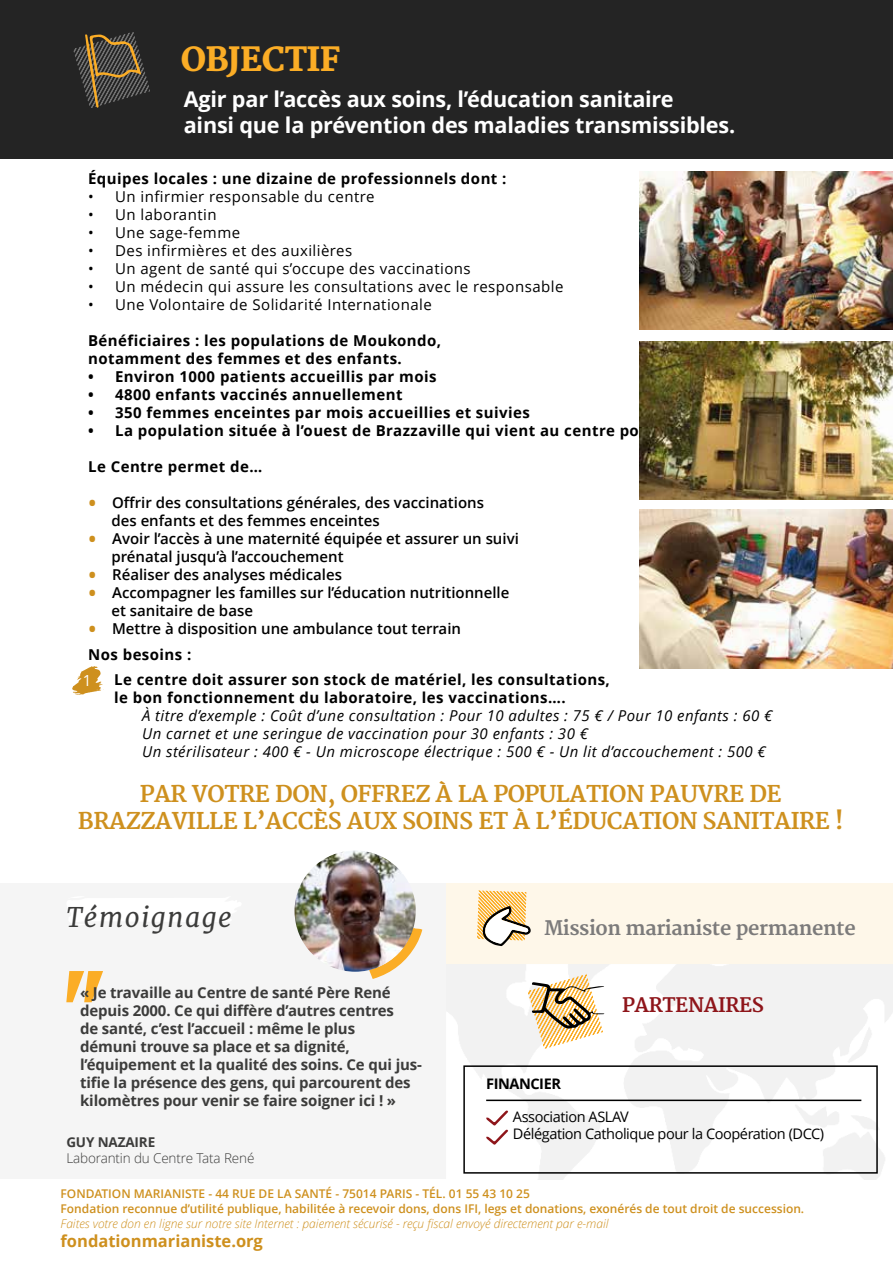
<style>
.page{position:relative;width:893px;height:1263px;background:#fff}
.page>*{position:absolute;margin:0;border:0;box-sizing:border-box;transform-origin:0 0}
.t1{font:800 32.55px "Merriweather";letter-spacing:-.02em;color:#fbad26}
.t2{font:italic 26.85px "Merriweather";letter-spacing:.05em;color:#3c3c3b}
.t3{font:700 22.5px/27px "Merriweather";letter-spacing:-.02em;color:#ce901e;text-align:center}
.t4{font:700 21.6px/26px "Open Sans";letter-spacing:-.01em;color:#fff}
.t5{font:700 19.5px "Merriweather";letter-spacing:-.02em;color:#7c7b7b}
.t6{font:700 19.5px "Merriweather";letter-spacing:-.02em;color:#8e151a}
.t7{font:700 16.5px "Open Sans";color:#ce901e}
.t8{font:15.3px "Open Sans";color:#fff}
.t9{font:700 15px/18px "Open Sans";letter-spacing:.03em;color:#000}
.t10{font:600 15px/18px "Open Sans";color:#000}
.t11{font:700 15px/18px "Open Sans";letter-spacing:-.01em;color:#3c3c3b}
.t12{font:15px "Open Sans";letter-spacing:.03em;color:#000}
.t13{font:italic 15px/18px "Open Sans";letter-spacing:.03em;color:#000}
.t14{font:14.55px/17.4px "Open Sans";letter-spacing:-.03em;color:#000}
.t15{font:700 14.55px "Open Sans";letter-spacing:-.03em;color:#000}
.t16{font:300 13.5px "Open Sans";letter-spacing:-.01em;color:#3c3c3b}
.t17{font:700 13.5px "Open Sans";letter-spacing:-.01em;color:#3c3c3b}
.t18{font:600 12px/15px "Open Sans";color:#ce901e}
.t19{font:italic 300 12px "Open Sans";color:#ce901e}
.s1{font-size:22.5px;color:#ce901e}
.s2{font-weight:700}
</style>
<div class="page">
<div style="left:0;top:0;width:893px;height:158px;background:#242424"></div>
<svg style="left:74px;top:32px;width:76px;height:76px"></svg>
<div style="left:0;top:883px;width:446px;height:296px;background:#f5f5f5"></div>
<svg style="left:369px;top:928px;width:54px;height:51px"></svg>
<img style="left:295px;top:850px;width:121px;height:122px;border-radius:61px">
<svg style="left:66px;top:971px;width:37px;height:31px"></svg>
<svg style="left:72px;top:666px;width:32px;height:29px"></svg>
<img style="left:640px;top:171px;width:253px;height:159px">
<img style="left:640px;top:341px;width:253px;height:159px">
<img style="left:640px;top:510px;width:253px;height:158px">
<div style="left:446px;top:883px;width:447px;height:81px;background:#fef7e9"></div>
<svg style="left:477px;top:891px;width:54px;height:55px"></svg>
<img style="left:446px;top:964px;width:447px;height:215px">
<svg style="left:528px;top:975px;width:76px;height:73px"></svg>
<div style="left:463px;top:1065px;width:415px;height:108px;border:2px solid #000"></div>
<hr style="left:486px;top:1099px;width:375px;height:2px;background:#000">
<svg style="left:486px;top:1110px;width:22px;height:35px"></svg>
<h1 class="t1" style="left:181px;top:40px;width:162px">OBJECTIF</h1>
<h3 class="t4" style="left:184px;top:86px;width:553px">Agir par l’accès aux soins, l’éducation sanitaire<br>ainsi que la prévention des maladies transmissibles.</h3>
<p class="t9" style="left:88px;top:169px;width:420px">Équipes locales : une dizaine de professionnels dont :</p>
<p class="t12" style="left:88px;top:186px;width:288px">• Un infirmier responsable du centre</p>
<p class="t12" style="left:88px;top:204px;width:130px">• Un laborantin</p>
<p class="t12" style="left:88px;top:222px;width:154px">• Une sage-femme</p>
<p class="t12" style="left:88px;top:240px;width:266px">• Des infirmières et des auxilières</p>
<p class="t12" style="left:88px;top:258px;width:384px">• Un agent de santé qui s’occupe des vaccinations</p>
<p class="t12" style="left:88px;top:276px;width:477px">• Un médecin qui assure les consultations avec le responsable</p>
<p class="t12" style="left:88px;top:294px;width:345px">• Une Volontaire de Solidarité Internationale</p>
<p class="t9" style="left:88px;top:331px;width:355px">Bénéficiaires : les populations de Moukondo, notamment des femmes et des enfants.</p>
<p class="t9" style="left:88px;top:367px;width:350px">• Environ 1000 patients accueillis par mois</p>
<p class="t9" style="left:88px;top:385px;width:316px">• 4800 enfants vaccinés annuellement</p>
<p class="t9" style="left:88px;top:403px;width:443px">• 350 femmes enceintes par mois accueillies et suivies</p>
<p class="t9" style="left:88px;top:421px;width:696px">• La population située à l’ouest de Brazzaville qui vient au centre pour se faire soigner</p>
<p class="t9" style="left:88px;top:457px;width:176px">Le Centre permet de…</p>
<p class="t10" style="left:111px;top:493px;width:374px;text-indent:-23px"><span class="s1">•</span> Offrir des consultations générales, des vaccinations des enfants et des femmes enceintes</p>
<p class="t10" style="left:111px;top:529px;width:409px;text-indent:-23px"><span class="s1">•</span> Avoir l’accès à une maternité équipée et assurer un suivi prénatal jusqu’à l’accouchement</p>
<p class="t10" style="left:88px;top:565px;width:255px"><span class="s1">•</span> Réaliser des analyses médicales</p>
<p class="t10" style="left:111px;top:583px;width:399px;text-indent:-23px"><span class="s1">•</span> Accompagner les familles sur l’éducation nutritionnelle et sanitaire de base</p>
<p class="t10" style="left:88px;top:616px;width:374px;line-height:25.5px"><span class="s1">•</span> Mettre à disposition une ambulance tout terrain<br><span class="s2">Nos besoins :</span></p>
<p class="t9" style="left:114px;top:670px;width:497px">Le centre doit assurer son stock de matériel, les consultations, le bon fonctionnement du laboratoire, les vaccinations….</p>
<p class="t13" style="left:142px;top:706px;width:632px">À titre d’exemple : Coût d’une consultation : Pour 10 adultes : 75 € / Pour 10 enfants : 60 €<br>Un carnet et une seringue de vaccination pour 30 enfants : 30 €<br>Un stérilisateur : 400 € - Un microscope électrique : 500 € - Un lit d’accouchement : 500 €</p>
<p class="t8" style="left:83px;top:670px;width:10px">1</p>
<h3 class="t3" style="left:78px;top:781px;width:767px">PAR VOTRE DON, OFFREZ À LA POPULATION PAUVRE DE<br>BRAZZAVILLE L’ACCÈS AUX SOINS ET À L’ÉDUCATION SANITAIRE !</h3>
<h2 class="t2" style="left:66px;top:900px;width:167px">Témoignage</h2>
<p class="t11" style="left:80px;top:983px;width:343px">« Je travaille au Centre de santé Père René depuis 2000. Ce qui diffère d’autres centres<br>de santé, c’est l’accueil : même le plus<br>démuni trouve sa place et sa dignité, l’équipement et la qualité des soins. Ce qui jus&shy;tifie la présence des gens, qui parcourent des kilomètres pour venir se faire soigner ici ! »</p>
<p class="t17" style="left:66px;top:1132px;width:90px">GUY NAZAIRE</p>
<p class="t16" style="left:66px;top:1148px;width:190px">Laborantin du Centre Tata René</p>
<h3 class="t5" style="left:544px;top:916px;width:313px">Mission marianiste permanente</h3>
<p class="t15" style="left:486px;top:1074px;width:76px">FINANCIER</p>
<h3 class="t6" style="left:622px;top:993px;width:143px">PARTENAIRES</h3>
<p class="t14" style="left:513px;top:1107px;width:313px">Association ASLAV<br>Délégation Catholique pour la Coopération (DCC)</p>
<p class="t18" style="left:61px;top:1186px;width:745px">FONDATION MARIANISTE - 44 RUE DE LA SANTÉ - 75014 PARIS - TÉL. 01 55 43 10 25<br>Fondation reconnue d’utilité publique, habilitée à recevoir dons, dons IFI, legs et donations, exonérés de tout droit de succession.</p>
<p class="t19" style="left:61px;top:1215px;width:550px">Faites votre don en ligne sur notre site Internet : paiement sécurisé - reçu fiscal envoyé directement par e-mail</p>
<p class="t7" style="left:61px;top:1230px;width:204px">fondationmarianiste.org</p>
</div>
